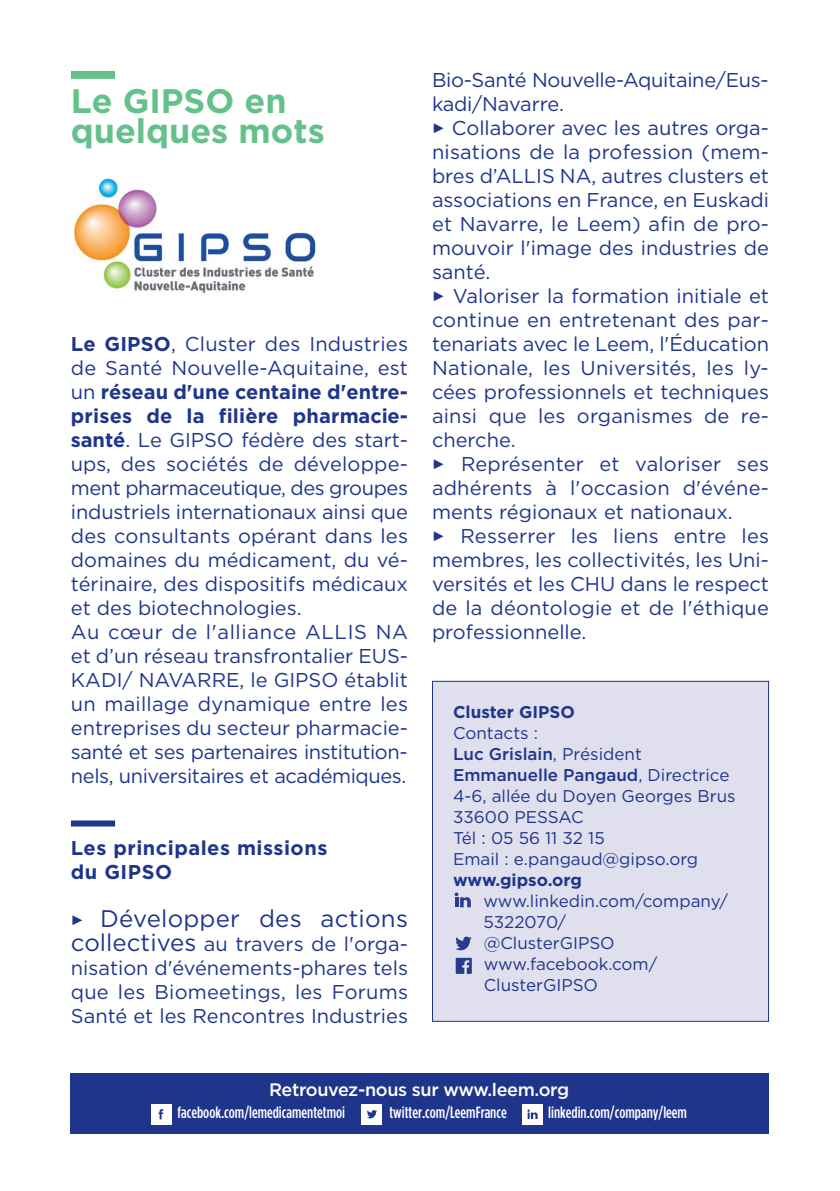
<style>
.page{position:relative;width:840px;height:1191px;background:#fff}
.page>*{position:absolute;margin:0;border:0;box-sizing:border-box;transform-origin:0 0}
.t1{font:700 34px/30px "Gotham";color:#65c18b}
.t2{font:24px "Gotham";letter-spacing:.01em;color:#1f358b}
.t3{font:20px/24px "Gotham";color:#1f358b;text-align:justify}
.t4{font:700 20px/24px "Gotham";letter-spacing:.025em;color:#1f358b}
.t5{font:500 18px "Gotham";letter-spacing:-.02em;color:#fff}
.t6{font:17px/21px "Gotham";color:#1f358b}
.t7{font:700 17px "Gotham";color:#1f358b}
.t8{font:500 16.2px "Gotham Condensed";color:#fff}
.s1{font-weight:700}
.s2{font-size:24px}
.s3{font-weight:500}
</style>
<div class="page">
<div style="left:71px;top:71px;width:44px;height:8px;background:#65c18b"></div>
<div style="left:71px;top:820px;width:44px;height:6px;background:#1f358b"></div>
<div style="left:433px;top:682px;width:334px;height:338px;background:#dfdfee"></div>
<div style="left:432px;top:681px;width:336px;height:340px;border:1px solid #1f358b"></div>
<div style="left:71px;top:1073px;width:697px;height:61px;background:#1f358b"></div>
<div style="left:151px;top:1104px;width:20px;height:20px;background:#fff"></div>
<svg style="left:158px;top:1109px;width:5px;height:10px"></svg>
<div style="left:361px;top:1104px;width:21px;height:20px;background:#fff"></div>
<svg style="left:367px;top:1110px;width:10px;height:8px"></svg>
<div style="left:522px;top:1104px;width:20px;height:20px;background:#fff"></div>
<svg style="left:527px;top:1109px;width:10px;height:10px"></svg>
<img style="left:74px;top:178px;width:242px;height:115px">
<svg style="left:455px;top:957px;width:16px;height:17px"></svg>
<svg style="left:455px;top:936px;width:16px;height:14px"></svg>
<svg style="left:454px;top:892px;width:16px;height:15px"></svg>
<h1 class="t1" style="left:71px;top:86px;width:255px">Le GIPSO en quelques mots</h1>
<p class="t3" style="left:71px;top:333px;width:338px;text-align:left"><span class="s1">Le GIPSO</span>, Cluster des Industries de Santé Nouvelle-Aquitaine, est un <span class="s1">réseau d'une centaine d'entre&shy;prises de la filière pharmacie&shy;santé</span>. Le GIPSO fédère des start&shy;ups, des sociétés de développe&shy;ment pharmaceutique, des groupes industriels internationaux ainsi que des consultants opérant dans les domaines du médicament, du vé&shy;térinaire, des dispositifs médicaux et des biotechnologies.<br>Au cœur de l'alliance ALLIS NA et d’un réseau transfrontalier EUS-KADI/ NAVARRE, le GIPSO établit un maillage dynamique entre les entreprises du secteur pharmacie&shy;santé et ses partenaires institution&shy;nels, universitaires et académiques.</p>
<p class="t4" style="left:71px;top:836px;width:258px">Les principales missions du GIPSO</p>
<p class="t2" style="left:71px;top:910px;width:338px">✓ Développer des actions</p>
<p class="t3" style="left:71px;top:933px;width:338px"><span class="s2">collectives</span> au travers de l'orga&shy;nisation d'événements-phares tels que les Biomeetings, les Forums Santé et les Rencontres Industries</p>
<p class="t3" style="left:432px;top:69px;width:338px">Bio-Santé Nouvelle-Aquitaine/Eus&shy;kadi/Navarre.</p>
<p class="t3" style="left:432px;top:117px;width:338px">✓ Collaborer avec les autres orga&shy;nisations de la profession (mem&shy;bres d’ALLIS NA, autres clusters et associations en France, en Euskadi et Navarre, le Leem) afin de pro&shy;mouvoir l'image des industries de santé.</p>
<p class="t3" style="left:432px;top:285px;width:338px">✓ Valoriser la formation initiale et continue en entretenant des par&shy;tenariats avec le Leem, l'Éducation Nationale, les Universités, les ly&shy;cées professionnels et techniques ainsi que les organismes de re&shy;cherche.</p>
<p class="t3" style="left:432px;top:453px;width:338px">✓ Représenter et valoriser ses adhérents à l'occasion d'événe&shy;ments régionaux et nationaux.</p>
<p class="t3" style="left:432px;top:525px;width:338px">✓ Resserrer les liens entre les membres, les collectivités, les Uni&shy;versités et les CHU dans le respect de la déontologie et de l'éthique professionnelle.</p>
<p class="t7" style="left:453px;top:702px;width:123px">Cluster GIPSO</p>
<p class="t6" style="left:453px;top:723px;width:284px">Contacts :<br><span class="s3">Luc Grislain</span>, Président<br><span class="s3">Emmanuelle Pangaud</span>, Directrice<br>4-6, allée du Doyen Georges Brus<br>33600 PESSAC<br>Tél : 05 56 11 32 15<br>Email : e.pangaud@gipso.org</p>
<p class="t7" style="left:453px;top:870px;width:130px">www.gipso.org</p>
<p class="t6" style="left:483px;top:891px;width:246px">www.linkedin.com/company/<br>5322070/<br>@ClusterGIPSO www.facebook.com/<br>ClusterGIPSO</p>
<p class="t5" style="left:269px;top:1079px;width:301px">Retrouvez-nous sur www.leem.org</p>
<p class="t8" style="left:177px;top:1103px;width:169px">facebook.com/lemedicamentetmoi</p>
<p class="t8" style="left:389px;top:1103px;width:119px">twitter.com/LeemFrance</p>
<p class="t8" style="left:548px;top:1102px;width:140px">linkedin.com/company/leem</p>
</div>
